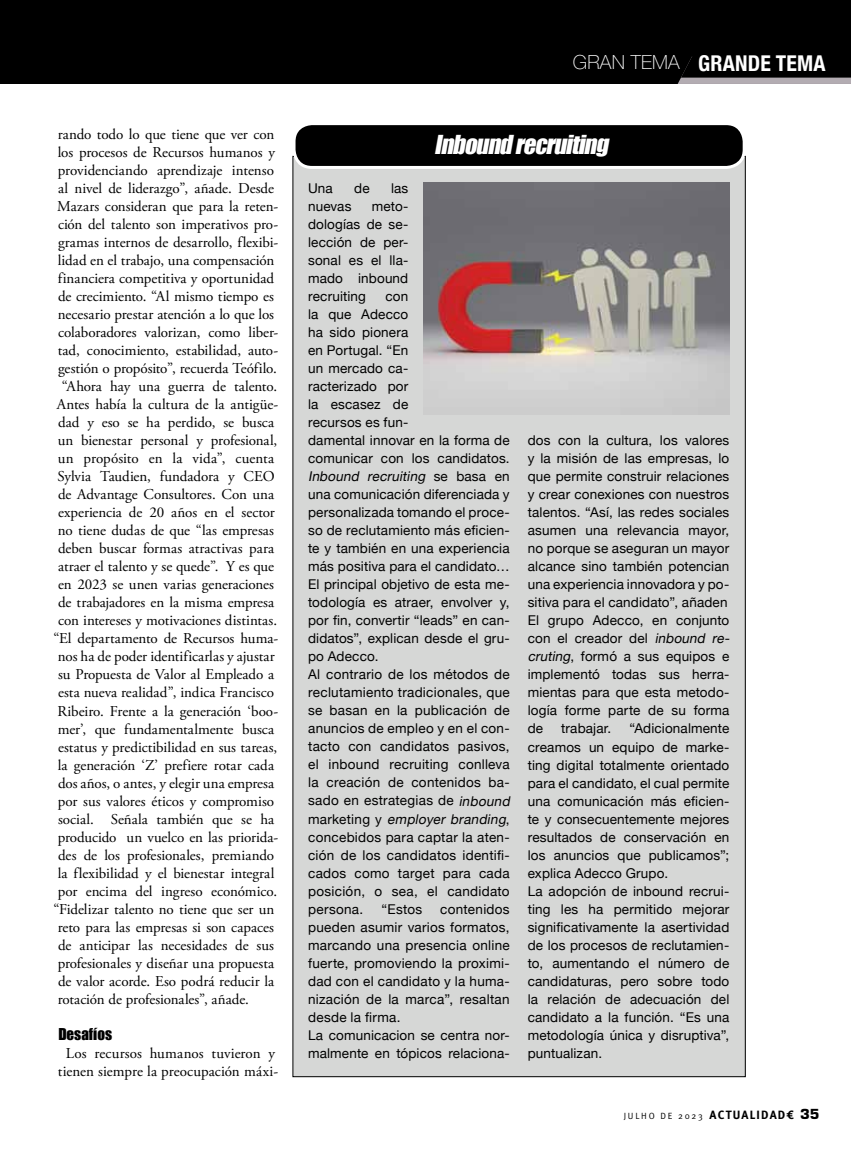
<style>
.page{position:relative;width:851px;height:1149px;background:#fff}
.page>*{position:absolute;margin:0;border:0;box-sizing:border-box;transform-origin:0 0}
.t1{font:italic 24px "Impact";color:#fff}
.t2{font:700 condensed 21.75px "Helvetica Neue";letter-spacing:.01em;color:#fff}
.t3{font:15px/18px "Adobe Garamond Pro";letter-spacing:-.005em;color:#000;text-align:center}
.t4{font:15px "Impact";color:#000}
.t5{font:13.5px/18px "Helvetica Neue";letter-spacing:.01em;color:#000}
.t6{font:9px "Meta Normal";letter-spacing:.2em;color:#000}
.s1{font-family:"Helvetica Neue LT Std";font-weight:100;font-stretch:normal;font-size:19.5px}
.s2{font-style:italic}
.s3{font-family:"Meta";font-weight:700;font-size:12px}
.s4{font-family:"Eurostile";font-weight:700;font-size:13.5px}
</style>
<div class="page">
<div style="left:0;top:0;width:850px;height:84px;background:#000"></div>
<svg style="left:677px;top:56px;width:173px;height:28px"></svg>
<div style="left:293px;top:156px;width:452px;height:920px;background:#d6d7d6"></div>
<div style="left:294px;top:124px;width:450px;height:43px;background:#000;border-radius:18px"></div>
<div style="left:292px;top:122px;width:453px;height:47px;border:3px solid #fff;border-radius:18px"></div>
<img style="left:423px;top:182px;width:306px;height:233px">
<p class="t3" style="left:58px;top:126px;width:218px">rando todo lo que tiene que ver con</p>
<p class="t3" style="left:58px;top:144px;width:219px">los procesos de Recursos humanos y</p>
<p class="t3" style="left:58px;top:162px;width:218px">providenciando aprendizaje intenso</p>
<p class="t3" style="left:58px;top:180px;width:217px">al nivel de liderazgo”, añade. Desde</p>
<p class="t3" style="left:57px;top:198px;width:222px">Mazars consideran que para la reten-</p>
<p class="t3" style="left:58px;top:216px;width:221px">ción del talento son imperativos pro-</p>
<p class="t3" style="left:58px;top:234px;width:222px">gramas internos de desarrollo, flexibi-</p>
<p class="t3" style="left:58px;top:252px;width:218px">lidad en el trabajo, una compensación</p>
<p class="t3" style="left:58px;top:270px;width:218px">financiera competitiva y oportunidad</p>
<p class="t3" style="left:58px;top:288px;width:217px">de crecimiento. “Al mismo tiempo es</p>
<p class="t3" style="left:58px;top:306px;width:218px">necesario prestar atención a lo que los</p>
<p class="t3" style="left:58px;top:324px;width:221px">colaboradores valorizan, como liber-</p>
<p class="t3" style="left:58px;top:342px;width:222px">tad, conocimiento, estabilidad, auto-</p>
<p class="t3" style="left:58px;top:360px;width:220px">gestión o propósito”, recuerda Teófilo.</p>
<p class="t3" style="left:62px;top:378px;width:217px">“Ahora hay una guerra de talento.</p>
<p class="t3" style="left:57px;top:396px;width:223px">Antes había la cultura de la antigüe-</p>
<p class="t3" style="left:58px;top:414px;width:217px">dad y eso se ha perdido, se busca</p>
<p class="t3" style="left:58px;top:432px;width:221px">un bienestar personal y profesional,</p>
<p class="t3" style="left:58px;top:450px;width:218px">un propósito en la vida”, cuenta</p>
<p class="t3" style="left:58px;top:468px;width:218px">Sylvia Taudien, fundadora y CEO</p>
<p class="t3" style="left:58px;top:486px;width:217px">de Advantage Consultores. Con una</p>
<p class="t3" style="left:58px;top:504px;width:218px">experiencia de 20 años en el sector</p>
<p class="t3" style="left:58px;top:522px;width:218px">no tiene dudas de que “las empresas</p>
<p class="t3" style="left:58px;top:540px;width:217px">deben buscar formas atractivas para</p>
<p class="t3" style="left:58px;top:558px;width:217px">atraer el talento y se quede”. Y es que</p>
<p class="t3" style="left:58px;top:576px;width:217px">en 2023 se unen varias generaciones</p>
<p class="t3" style="left:58px;top:594px;width:217px">de trabajadores en la misma empresa</p>
<p class="t3" style="left:58px;top:612px;width:220px">con intereses y motivaciones distintas.</p>
<p class="t3" style="left:53px;top:630px;width:226px">“El departamento de Recursos huma-</p>
<p class="t3" style="left:58px;top:648px;width:218px">nos ha de poder identificarlas y ajustar</p>
<p class="t3" style="left:58px;top:666px;width:217px">su Propuesta de Valor al Empleado a</p>
<p class="t3" style="left:58px;top:684px;width:217px">esta nueva realidad”, indica Francisco</p>
<p class="t3" style="left:57px;top:702px;width:222px">Ribeiro. Frente a la generación ‘boo-</p>
<p class="t3" style="left:58px;top:720px;width:218px">mer’, que fundamentalmente busca</p>
<p class="t3" style="left:58px;top:738px;width:220px">estatus y predictibilidad en sus tareas,</p>
<p class="t3" style="left:58px;top:756px;width:218px">la generación ‘Z’ prefiere rotar cada</p>
<p class="t3" style="left:58px;top:774px;width:217px">dos años, o antes, y elegir una empresa</p>
<p class="t3" style="left:58px;top:792px;width:218px">por sus valores éticos y compromiso</p>
<p class="t3" style="left:58px;top:810px;width:217px">social. Señala también que se ha</p>
<p class="t3" style="left:58px;top:828px;width:222px">producido un vuelco en las priorida-</p>
<p class="t3" style="left:58px;top:846px;width:217px">des de los profesionales, premiando</p>
<p class="t3" style="left:58px;top:864px;width:218px">la flexibilidad y el bienestar integral</p>
<p class="t3" style="left:58px;top:882px;width:221px">por encima del ingreso económico.</p>
<p class="t3" style="left:53px;top:900px;width:222px">“Fidelizar talento no tiene que ser un</p>
<p class="t3" style="left:58px;top:918px;width:218px">reto para las empresas si son capaces</p>
<p class="t3" style="left:58px;top:936px;width:217px">de anticipar las necesidades de sus</p>
<p class="t3" style="left:58px;top:954px;width:218px">profesionales y diseñar una propuesta</p>
<p class="t3" style="left:58px;top:972px;width:217px">de valor acorde. Eso podrá reducir la</p>
<p class="t3" style="left:58px;top:990px;width:193px">rotación de profesionales”, añade.</p>
<p class="t4" style="left:58px;top:1021px;width:55px">Desafíos</p>
<p class="t3" style="left:58px;top:1044px;width:222px">Los recursos humanos tuvieron y tienen siempre la preocupación máxi-</p>
<h2 class="t2" style="left:572px;top:50px;width:254px"><span class="s1">GRAN TEMA</span> GRANDE TEMA</h2>
<h1 class="t1" style="left:434px;top:126px;width:181px">Inboundrecruiting</h1>
<p class="t5" style="left:308px;top:179px;width:26px">Una</p>
<p class="t5" style="left:354px;top:179px;width:17px">de</p>
<p class="t5" style="left:391px;top:179px;width:19px">las</p>
<p class="t5" style="left:308px;top:197px;width:45px">nuevas</p>
<p class="t5" style="left:308px;top:197px;width:102px;text-align:justify;text-indent:64px">meto&shy;dologías de se&shy;lección de per&shy;sonal es el lla&shy;mado inbound recruiting</p>
<p class="t5" style="left:308px;top:287px;width:206px;text-indent:77px">con<br>la que Adecco<br>ha sido pionera<br>en Portugal. “En<br>un mercado ca-<br>racterizado por<br>la escasez de<br>recursos es fun-<br>damental innovar en la forma de comunicar con los candidatos.<br><span class="s2">Inbound recruiting</span> s e b a s a e n una comunicación diferenciada y personalizada tomando el proce&shy;so de reclutamiento más eficien&shy;te y también en una experiencia más positiva para el candidato…<br>El principal objetivo de esta me&shy;todología es atraer, envolver y, por fin, convertir “leads” en can&shy;didatos”, explican desde el gru&shy;po Adecco.<br>Al contrario de los métodos de reclutamiento tradicionales, que se basan en la publicación de anuncios de empleo y en el con&shy;tacto con candidatos pasivos, el inbound recruiting conlleva la creación de contenidos ba&shy;sado en estrategias de <span class="s2">inbound </span>m a r ket i n g y <span class="s2">employer branding</span>, concebidos para captar la aten&shy;ción de los candidatos identifi&shy;cados como target para cada posición, o sea, el candidato persona.</p>
<p class="t5" style="left:308px;top:899px;width:203px;text-indent:132px">contenidos pueden asumir varios formatos, marcando una presencia online fuerte, promoviendo la proximi&shy;dad con el candidato y la huma&shy;nización de la marca”, resaltan desde la firma.<br>La comunicacion se centra nor&shy;malmente en tópicos relaciona-</p>
<p class="t5" style="left:381px;top:899px;width:42px">“Estos</p>
<p class="t5" style="left:527px;top:431px;width:206px">dos con la cultura, los valores y la misión de las empresas, lo que permite construir relaciones y crear conexiones con nuestros talentos. “Así, las redes sociales asumen una relevancia mayor, no porque se aseguran un mayor alcance sino también potencian una experiencia innovadora y po&shy;sitiva para el candidato”, añaden<br>El grupo Adecco, en conjunto con el creador del <span class="s2">inbound re&shy;cruting</span>, formó a sus equipos e implementó todas sus herra&shy;mientas para que esta metodo&shy;logía forme parte de su forma de</p>
<p class="t5" style="left:527px;top:719px;width:203px;text-indent:102px">“Adicionalmente creamos un equipo de marke&shy;ting digital totalmente orientado para el candidato, el cual permite una comunicación más eficien&shy;te y consecuentemente mejores resultados de conservación en los anuncios que publicamos”; explica Adecco Grupo.<br>La adopción de inbound recrui&shy;ting les ha permitido mejorar significativamente la asertividad de los procesos de reclutamien&shy;to, aumentando el número de candidaturas, pero sobre todo la relación de adecuación del candidato a la función. “Es una metodología única y disruptiva”, puntualizan.</p>
<p class="t5" style="left:561px;top:719px;width:52px">trabajar.</p>
<p class="t6" style="left:623px;top:1110px;width:197px">JULHO DE 2023 <span class="s3">ACTUALIDAD€</span> <span class="s4">35</span></p>
</div>
